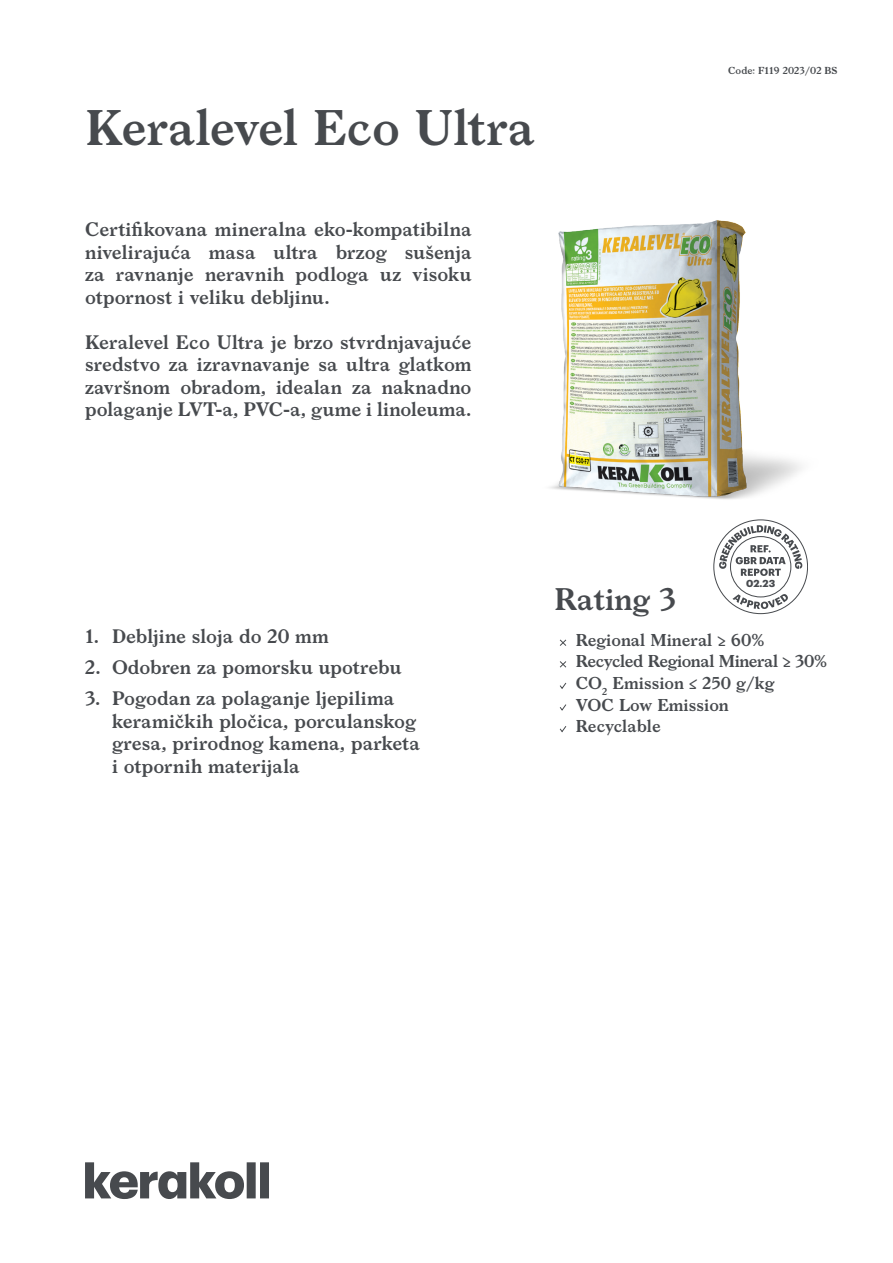
<style>
.page{position:relative;width:893px;height:1263px;background:#fff}
.page>*{position:absolute;margin:0;border:0;box-sizing:border-box;transform-origin:0 0}
.notag_cover_nome_pr{font:600 48px "Larish Neue";color:#474a4e}
.cover_eco{font:600 30px "Larish Neue";color:#474a4e}
.cover_descrizione_pr{font:600 18.75px/22.5px "Larish Neue";color:#474a4e;text-align:justify}
.notag_cover_voci_ra{font:600 16.5px "Larish Neue";color:#474a4e}
.notag_cover_voci_ra-2{font:600 16.5px "Larish Neue";letter-spacing:-.025em;color:#474a4e}
.cover_datareport{font:700 10.05px "Graphik";color:#474a4e}
.t1{font:600 9.75px "Larish Neue";color:#474a4e}
</style>
<div class="page">
<svg style="left:713px;top:519px;width:95px;height:95px"></svg>
<svg style="left:85px;top:1162px;width:184px;height:37px"></svg>
<img style="left:550px;top:220px;width:252px;height:280px">
<svg style="left:559px;top:639px;width:8px;height:7px"></svg>
<svg style="left:559px;top:661px;width:8px;height:7px"></svg>
<svg style="left:560px;top:682px;width:7px;height:7px"></svg>
<svg style="left:559px;top:704px;width:8px;height:7px"></svg>
<svg style="left:559px;top:726px;width:8px;height:7px"></svg>
<p class="notag_cover_nome_pr" style="left:85px;top:91px;width:451px">Keralevel Eco Ultra</p>
<p class="cover_descrizione_pr" style="left:85px;top:217px;width:388px">Certifikovana mineralna eko-kompatibilna nivelirajuća masa ultra brzog sušenja za ravnanje neravnih podloga uz visoku otpornost i veliku debljinu.</p>
<p class="cover_descrizione_pr" style="left:85px;top:329px;width:388px">Keralevel Eco Ultra je brzo stvrdnjavajuće sredstvo za izravnavanje sa ultra glatkom završnom obradom, idealan za naknadno polaganje LVT-a, PVC-a, gume i linoleuma.</p>
<p class="t1" style="left:728px;top:63px;width:111px">Code: F119 2023/02 BS</p>
<p class="cover_descrizione_pr" style="left:85px;top:624px;width:245px">1. Debljine sloja do 20 mm</p>
<p class="cover_descrizione_pr" style="left:85px;top:655px;width:318px">2. Odobren za pomorsku upotrebu</p>
<p class="cover_descrizione_pr" style="left:112px;top:686px;width:310px;text-align:left;text-indent:-27px">3. Pogodan za polaganje ljepilima keramičkih pločica, porculanskog gresa, prirodnog kamena, parketa i otpornih materijala</p>
<p class="cover_datareport" style="left:746px;top:575px;width:30px">02.23</p>
<p class="cover_eco" style="left:554px;top:576px;width:123px">Rating 3</p>
<p class="notag_cover_voci_ra" style="left:576px;top:627px;width:190px">Regional Mineral ≥ 60%</p>
<p class="notag_cover_voci_ra-2" style="left:576px;top:649px;width:253px">Recycled Regional Mineral ≥ 30%</p>
<p class="notag_cover_voci_ra" style="left:576px;top:670px;width:200px">CO<sub>2</sub> Emission ≤ 250 g/kg</p>
<p class="notag_cover_voci_ra" style="left:576px;top:692px;width:155px">VOC Low Emission</p>
<p class="notag_cover_voci_ra" style="left:576px;top:713px;width:86px">Recyclable</p>
</div>
